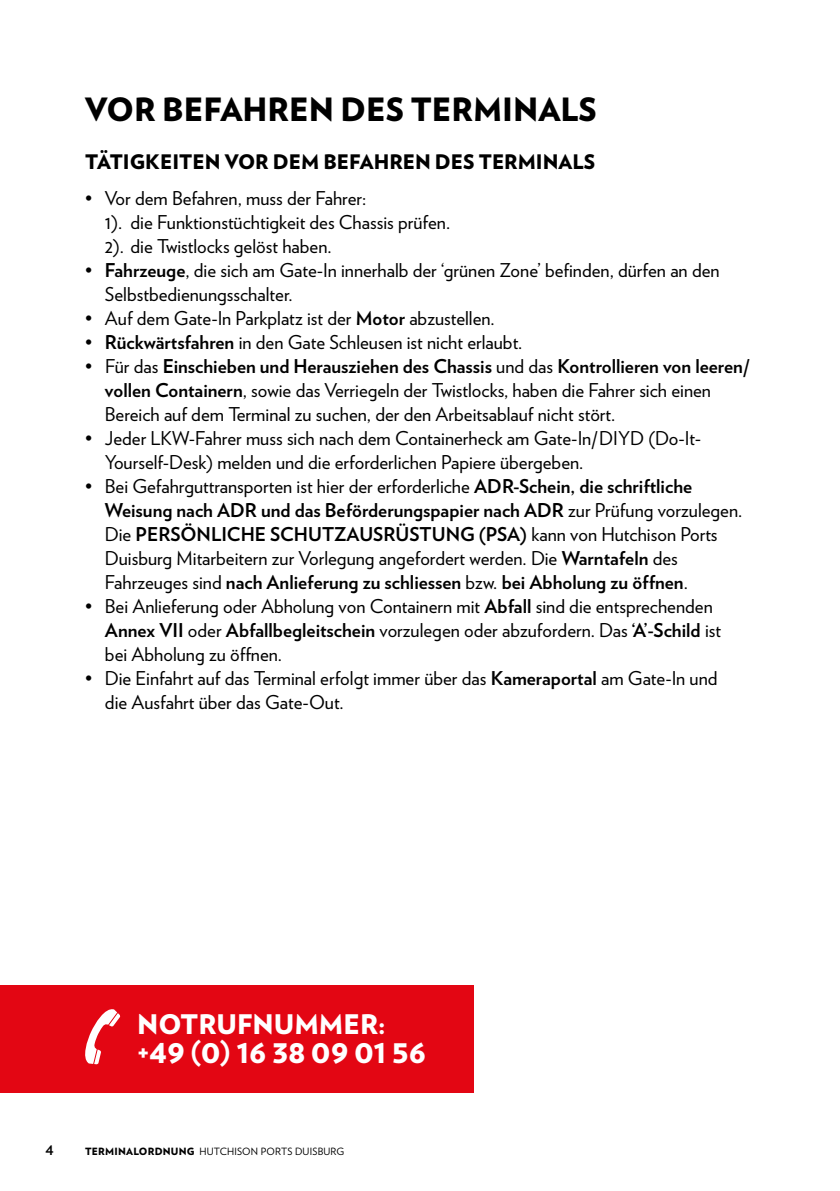
<style>
.page{position:relative;width:840px;height:1191px;background:#fff}
.page>*{position:absolute;margin:0;border:0;box-sizing:border-box;transform-origin:0 0}
.t1{font:900 32px "Verlag";color:#000}
.t2{font:900 27px/29.4px "Verlag";color:#fff}
.t3{font:900 20px "Verlag";color:#000}
.t4{font:19px/24px "Verlag";color:#000}
.t5{font:700 13px "Verlag";color:#000}
.t6{font:10px "Verlag";letter-spacing:.02em;color:#000}
.s1{font-weight:700}
.s2{font-weight:900}
</style>
<div class="page">
<div style="left:0;top:985px;width:473px;height:108px;background:#e30613"></div>
<svg style="left:85px;top:1009px;width:35px;height:55px"></svg>
<h1 class="t1" style="left:85px;top:83px;width:513px">VOR BEFAHREN DES TERMINALS</h1>
<p class="t3" style="left:85px;top:145px;width:511px">TÄTIGKEITEN VOR DEM BEFAHREN DES TERMINALS</p>
<p class="t4" style="left:105px;top:185px;width:346px;text-indent:-20px">• Vor dem Befahren, muss der Fahrer:<br>1). die Funktionstüchtigkeit des Chassis prüfen.<br>2). die Twistlocks gelöst haben.</p>
<p class="t4" style="left:105px;top:257px;width:615px;text-indent:-20px">• <span class="s1">Fahrzeuge</span>, die sich am Gate-In innerhalb der ‘grünen Zone’ befinden, dürfen an den<br>Selbstbedienungsschalter.</p>
<p class="t4" style="left:85px;top:305px;width:411px">• Auf dem Gate-In Parkplatz ist der <span class="s1">Motor</span> abzustellen.</p>
<p class="t4" style="left:85px;top:329px;width:438px">• <span class="s1">Rückwärtsfahren</span> in den Gate Schleusen ist nicht erlaubt.</p>
<p class="t4" style="left:105px;top:353px;width:645px;text-indent:-20px">• Für das <span class="s1">Einschieben und Herausziehen des Chassis</span> und das <span class="s1">Kontrollieren von leeren/ vollen Containern</span>, sowie das Verriegeln der Twistlocks, haben die Fahrer sich einen<br>Bereich auf dem Terminal zu suchen, der den Arbeitsablauf nicht stört.</p>
<p class="t4" style="left:105px;top:425px;width:597px;text-indent:-20px">• Jeder LKW-Fahrer muss sich nach dem Containerheck am Gate-In/DIYD (Do-It-<br>Yourself-Desk) melden und die erforderlichen Papiere übergeben.</p>
<p class="t4" style="left:105px;top:473px;width:638px;text-indent:-20px">• Bei Gefahrguttransporten ist hier der erforderliche <span class="s1">ADR-Schein, die schriftliche Weisung nach ADR und das Beförderungspapier nach ADR</span> zur Prüfung vorzulegen.<br>Die <span class="s1">PERSÖNLICHE SCHUTZAUSRÜSTUNG (PSA)</span> kann von Hutchison Ports Duisburg Mitarbeitern zur Vorlegung angefordert werden. Die <span class="s1">Warntafeln</span> des Fahrzeuges sind <span class="s1">nach Anlieferung zu schliessen</span> bzw. <span class="s1">bei Abholung zu öffnen</span>.</p>
<p class="t4" style="left:105px;top:593px;width:617px;text-indent:-20px">• Bei Anlieferung oder Abholung von Containern mit <span class="s1">Abfall</span> sind die entsprechenden<br><span class="s1">Annex VII</span> oder <span class="s1">Abfallbegleitschein</span> vorzulegen oder abzufordern. Das <span class="s1">‘A’-Schild</span> ist bei Abholung zu öffnen.</p>
<p class="t4" style="left:105px;top:665px;width:613px;text-indent:-20px">• Die Einfahrt auf das Terminal erfolgt immer über das <span class="s1">Kameraportal</span> am Gate-In und die Ausfahrt über das Gate-Out.</p>
<h2 class="t2" style="left:137px;top:1008px;width:290px">NOTRUFNUMMER: +49 (0) 16 38 09 01 56</h2>
<p class="t5" style="left:45px;top:1139px;width:10px">4</p>
<p class="t6" style="left:85px;top:1143px;width:260px"><span class="s2">TERMINALORDNUNG</span> HUTCHISON PORTS DUISBURG</p>
</div>
